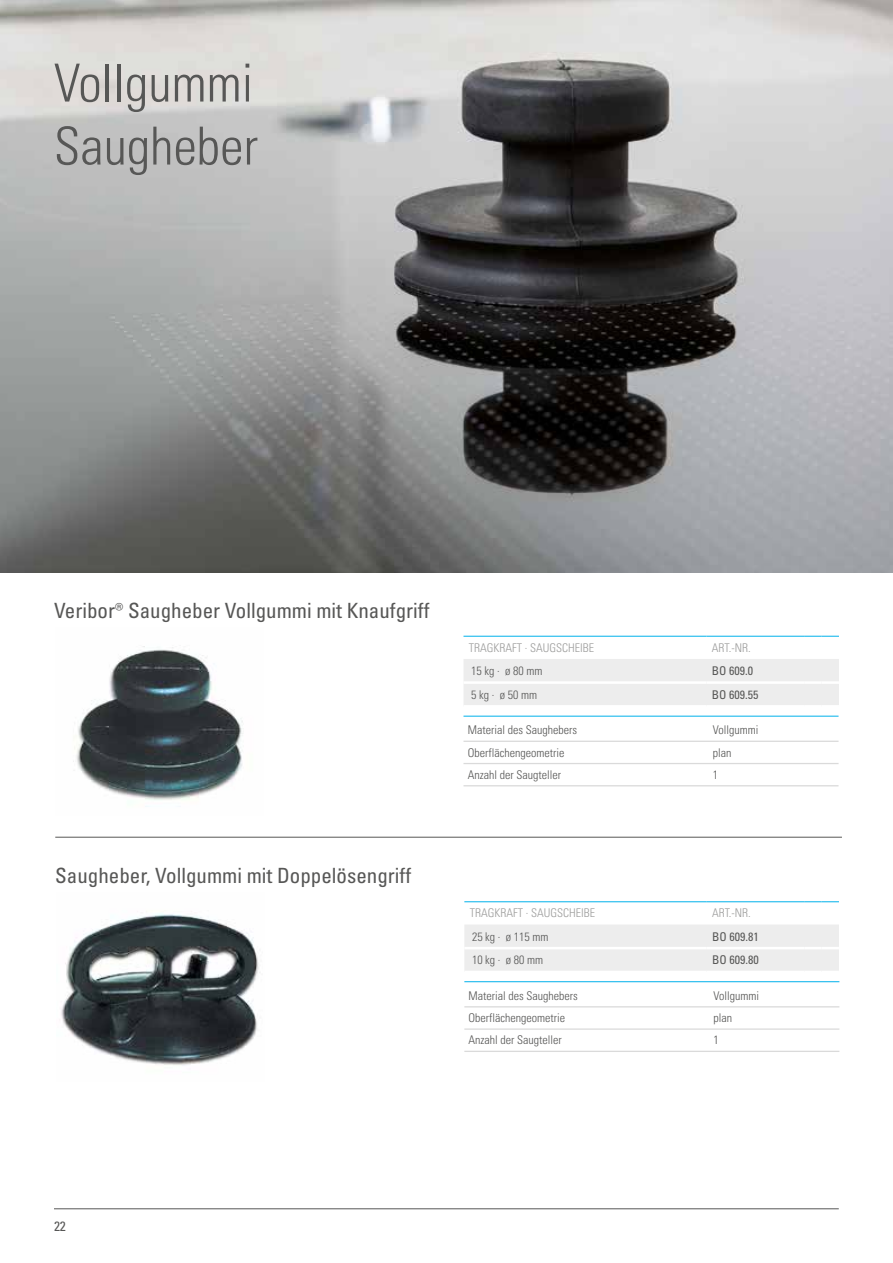
<style>
.page{position:relative;width:893px;height:1263px;background:#fff}
.page>*{position:absolute;margin:0;border:0;box-sizing:border-box;transform-origin:0 0}
.t1{font:52.5px/63px "Univers LTCYR 47 Light Cond";color:#575756}
.t2{font:condensed 21px "Univers LTCYR 57";color:#575756}
.t3{font:condensed 13.5px "Univers LTCYR 57";color:#575756}
.t4{font:12px "Univers LTCYR 47 Light Cond";color:#575756}
.t5{font:12px "Univers LTCYR 47 Light Cond";color:#9d9d9c}
.t6{font:condensed 12px "Univers LTCYR 57";color:#575756}
</style>
<div class="page">
<hr style="left:54px;top:1208px;width:785px;height:1px;background:#575756">
<hr style="left:55px;top:837px;width:787px;height:1px;background:#575756">
<img style="left:73px;top:646px;width:170px;height:161px">
<img style="left:61px;top:913px;width:199px;height:153px">
<img style="left:0;top:0;width:893px;height:572px">
<div style="left:464px;top:659px;width:375px;height:46px;background:#ededed"></div>
<hr style="left:463px;top:636px;width:243px;height:1px;background:#00b1eb">
<hr style="left:706px;top:636px;width:98px;height:1px;background:#00b1eb">
<svg style="left:804px;top:636px;width:35px;height:1px"></svg>
<hr style="left:463px;top:681px;width:243px;height:3px;background:#fff">
<hr style="left:706px;top:681px;width:98px;height:3px;background:#fff">
<hr style="left:804px;top:681px;width:17px;height:3px;background:#fff">
<hr style="left:821px;top:681px;width:18px;height:3px;background:#fff">
<hr style="left:463px;top:741px;width:375px;height:1px;background:#dadada">
<hr style="left:463px;top:763px;width:375px;height:1px;background:#dadada">
<hr style="left:463px;top:785px;width:375px;height:1px;background:#dadada">
<hr style="left:463px;top:716px;width:375px;height:1px;background:#00b1eb">
<hr style="left:464px;top:901px;width:243px;height:1px;background:#00b1eb">
<hr style="left:707px;top:901px;width:97px;height:1px;background:#00b1eb">
<svg style="left:804px;top:901px;width:35px;height:1px"></svg>
<div style="left:464px;top:925px;width:375px;height:46px;background:#ededed"></div>
<hr style="left:464px;top:1006px;width:375px;height:1px;background:#dadada">
<hr style="left:464px;top:1028px;width:375px;height:2px;background:#dadada">
<hr style="left:464px;top:1051px;width:375px;height:1px;background:#dadada">
<hr style="left:464px;top:981px;width:375px;height:1px;background:#00b1eb">
<h1 class="t1" style="left:54px;top:49px;width:206px">Vollgummi<br>Saugheber</h1>
<h2 class="t2" style="left:54px;top:597px;width:377px">Veribor® Saugheber Vollgummi mit Knaufgriff</h2>
<h2 class="t2" style="left:55px;top:863px;width:357px">Saugheber, Vollgummi mit Doppelösengriff</h2>
<p class="t5" style="left:469px;top:639px;width:127px">TRAGKRAFT · SAUGSCHEIBE</p>
<p class="t5" style="left:712px;top:639px;width:40px">ART.-NR.</p>
<p class="t4" style="left:471px;top:663px;width:73px">15 kg · ø 80 mm</p>
<p class="t6" style="left:712px;top:663px;width:43px">BO 609.0</p>
<p class="t4" style="left:471px;top:686px;width:67px">5 kg · ø 50 mm</p>
<p class="t6" style="left:712px;top:687px;width:48px">BO 609.55</p>
<p class="t4" style="left:468px;top:722px;width:111px">Material des Saughebers</p>
<p class="t4" style="left:713px;top:722px;width:47px">Vollgummi</p>
<p class="t4" style="left:468px;top:744px;width:98px">Oberflächengeometrie</p>
<p class="t4" style="left:713px;top:744px;width:20px">plan</p>
<p class="t4" style="left:468px;top:766px;width:95px">Anzahl der Saugteller</p>
<p class="t4" style="left:713px;top:766px;width:7px">1</p>
<p class="t5" style="left:470px;top:905px;width:127px">TRAGKRAFT · SAUGSCHEIBE</p>
<p class="t5" style="left:712px;top:905px;width:40px">ART.-NR.</p>
<p class="t4" style="left:472px;top:928px;width:78px">25 kg · ø 115 mm</p>
<p class="t6" style="left:712px;top:929px;width:48px">BO 609.81</p>
<p class="t4" style="left:472px;top:952px;width:73px">10 kg · ø 80 mm</p>
<p class="t6" style="left:712px;top:952px;width:48px">BO 609.80</p>
<p class="t4" style="left:469px;top:987px;width:111px">Material des Saughebers</p>
<p class="t4" style="left:714px;top:987px;width:47px">Vollgummi</p>
<p class="t4" style="left:469px;top:1010px;width:98px">Oberflächengeometrie</p>
<p class="t4" style="left:714px;top:1010px;width:20px">plan</p>
<p class="t4" style="left:469px;top:1032px;width:95px">Anzahl der Saugteller</p>
<p class="t4" style="left:714px;top:1032px;width:7px">1</p>
<p class="t3" style="left:54px;top:1218px;width:13px">22</p>
</div>
